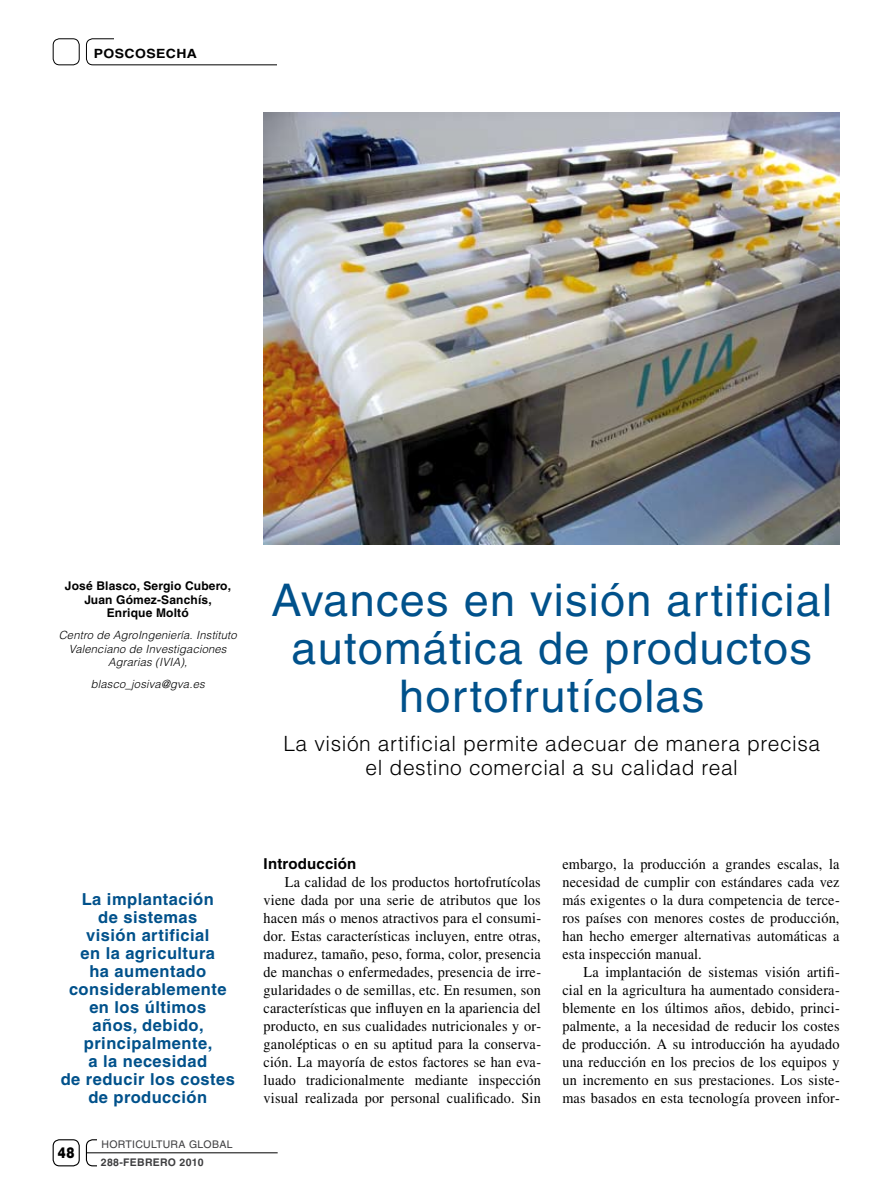
<style>
.page{position:relative;width:893px;height:1191px;background:#fff}
.page>*{position:absolute;margin:0;border:0;box-sizing:border-box;transform-origin:0 0}
.t1{font:45px/48px "Helvetica";letter-spacing:.03em;color:#00518b;text-align:center}
.t2{font:300 21px/24px "Helvetica";letter-spacing:.03em;color:#000;text-align:center}
.t3{font:700 16.5px/18px "Helvetica";letter-spacing:.03em;color:#00518b;text-align:center}
.t4{font:15px "Times";letter-spacing:.01em;color:#000;scale:.95 1}
.t5{font:700 15px "Helvetica";letter-spacing:.015em;color:#000}
.t6{font:900 15px "Helvetica";color:#000;scale:.8 1}
.t7{font:700 12.75px "Helvetica";letter-spacing:.03em;color:#000;scale:1.1 1}
.t8{font:700 12px/13.5px "Helvetica";letter-spacing:.015em;color:#000;text-align:center}
.t9{font:italic 300 11.25px/13.5px "Helvetica";letter-spacing:.015em;color:#000;text-align:center}
.t10{font:10.5px "Helvetica";letter-spacing:.03em;color:#3e3e40}
.t11{font:700 10.5px "Helvetica";letter-spacing:.03em;color:#3e3e40}
</style>
<div class="page">
<div style="left:86px;top:38px;width:204px;height:27px;border:1px solid #000;border-radius:6px"></div>
<div style="left:278px;top:35px;width:13px;height:37px;background:#fff"></div>
<div style="left:114px;top:20px;width:171px;height:23px;background:#fff"></div>
<div style="left:53px;top:38px;width:27px;height:27px;border:1px solid #000;border-radius:6px"></div>
<div style="left:53px;top:1139px;width:27px;height:27px;border:1px solid #000;border-radius:6px"></div>
<div style="left:86px;top:1139px;width:27px;height:27px;border:1px solid #000;border-radius:6px"></div>
<div style="left:97px;top:1130px;width:25px;height:43px;background:#fff"></div>
<hr style="left:86px;top:1152px;width:192px;height:1px;background:#000">
<img style="left:264px;top:113px;width:576px;height:432px">
<p class="t7" style="left:94px;top:46px;width:95px">POSCOSECHA</p>
<p class="t8" style="left:65px;top:579px;width:168px">José Blasco, Sergio Cubero,<br>Juan Gómez-Sanchís,<br>Enrique Moltó</p>
<p class="t9" style="left:59px;top:628px;width:180px">Centro de AgroIngeniería. Instituto<br>Valenciano de Investigaciones<br>Agrarias (IVIA),</p>
<p class="t9" style="left:91px;top:677px;width:115px">blasco_josiva@gva.es</p>
<p class="t1" style="left:272px;top:576px;width:562px">Avances en visión artificial automática de productos hortofrutícolas</p>
<p class="t2" style="left:283px;top:731px;width:538px">La visión artificial permite adecuar de manera precisa el destino comercial a su calidad real</p>
<p class="t3" style="left:61px;top:890px;width:176px">La implantación<br>de sistemas<br>visión artificial<br>en la agricultura<br>ha aumentado considerablemente en los últimos<br>años, debido, principalmente,<br>a la necesidad<br>de reducir los costes de producción</p>
<p class="t6" style="left:58px;top:1142px;width:22px">48</p>
<p class="t10" style="left:102px;top:1137px;width:133px">HORTICULTURA GLOBAL</p>
<p class="t11" style="left:101px;top:1156px;width:104px">288-FEBRERO 2010</p>
<p class="t5" style="left:264px;top:854px;width:94px">Introducción</p>
<p class="t4" style="left:285px;top:873px;width:271px">La calidad de los productos hortofrutícolas</p>
<p class="t4" style="left:264px;top:891px;width:293px">viene dada por una serie de atributos que los</p>
<p class="t4" style="left:264px;top:909px;width:294px">hacen más o menos atractivos para el consumi-</p>
<p class="t4" style="left:264px;top:927px;width:293px">dor. Estas características incluyen, entre otras,</p>
<p class="t4" style="left:264px;top:945px;width:293px">madurez, tamaño, peso, forma, color, presencia</p>
<p class="t4" style="left:264px;top:963px;width:294px">de manchas o enfermedades, presencia de irre-</p>
<p class="t4" style="left:264px;top:981px;width:293px">gularidades o de semillas, etc. En resumen, son</p>
<p class="t4" style="left:264px;top:999px;width:293px">características que influyen en la apariencia del</p>
<p class="t4" style="left:264px;top:1017px;width:294px">producto, en sus cualidades nutricionales y or-</p>
<p class="t4" style="left:264px;top:1035px;width:294px">ganolépticas o en su aptitud para la conserva-</p>
<p class="t4" style="left:264px;top:1053px;width:294px">ción. La mayoría de estos factores se han eva-</p>
<p class="t4" style="left:264px;top:1071px;width:293px">luado tradicionalmente mediante inspección</p>
<p class="t4" style="left:264px;top:1089px;width:293px">visual realizada por personal cualificado. Sin</p>
<p class="t4" style="left:562px;top:855px;width:293px">embargo, la producción a grandes escalas, la</p>
<p class="t4" style="left:562px;top:873px;width:293px">necesidad de cumplir con estándares cada vez</p>
<p class="t4" style="left:562px;top:891px;width:294px">más exigentes o la dura competencia de terce-</p>
<p class="t4" style="left:562px;top:909px;width:293px">ros países con menores costes de producción,</p>
<p class="t4" style="left:562px;top:927px;width:293px">han hecho emerger alternativas automáticas a</p>
<p class="t4" style="left:562px;top:945px;width:148px">esta inspección manual.</p>
<p class="t4" style="left:584px;top:963px;width:271px">La implantación de sistemas visión artifi-</p>
<p class="t4" style="left:562px;top:981px;width:294px">cial en la agricultura ha aumentado considera-</p>
<p class="t4" style="left:562px;top:999px;width:294px">blemente en los últimos años, debido, princi-</p>
<p class="t4" style="left:562px;top:1017px;width:293px">palmente, a la necesidad de reducir los costes</p>
<p class="t4" style="left:562px;top:1035px;width:293px">de producción. A su introducción ha ayudado</p>
<p class="t4" style="left:562px;top:1053px;width:293px">una reducción en los precios de los equipos y</p>
<p class="t4" style="left:562px;top:1071px;width:294px">un incremento en sus prestaciones. Los siste-</p>
<p class="t4" style="left:562px;top:1089px;width:294px">mas basados en esta tecnología proveen infor-</p>
</div>
